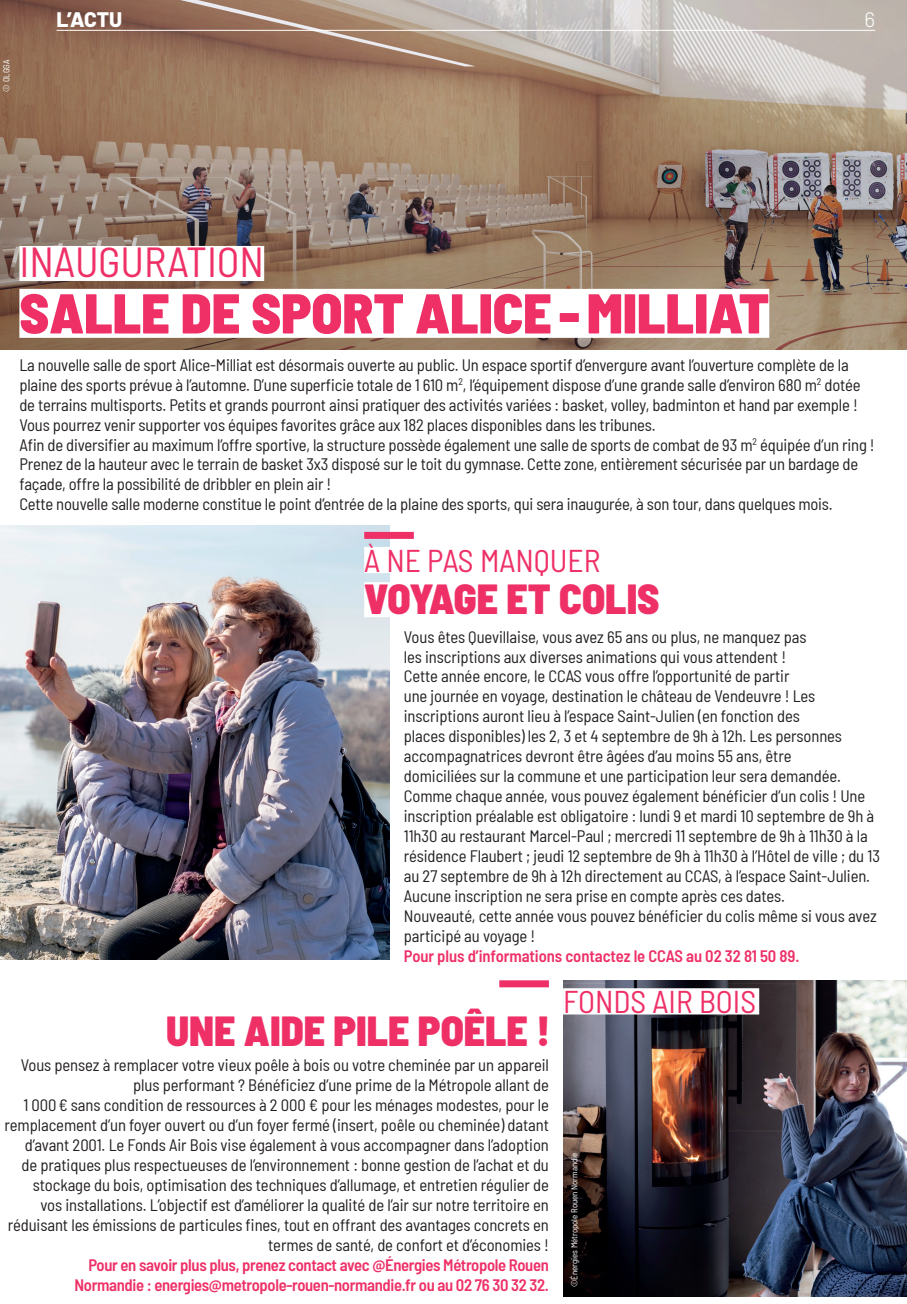
<style>
.page{position:relative;width:907px;height:1304px;background:#fff}
.page>*{position:absolute;margin:0;border:0;box-sizing:border-box;transform-origin:0 0}
.t1{font:900 semi-condensed 56px "Barlow";color:#ee3067}
.t2{font:900 semi-condensed 42px "Barlow";color:#ee3067}
.t3{font:semi-condensed 42px "Barlow";color:#ee3067}
.t4{font:semi-condensed 31.5px "Barlow";color:#ee3067}
.t5{font:800 21px "Barlow";color:#fff}
.t6{font:300 21px "Barlow";color:#fff}
.t7{font:semi-condensed 16.62px/19.9px "Barlow";letter-spacing:-.005em;color:#231f20}
.t8{font:600 semi-condensed 16.62px/19.9px "Barlow";letter-spacing:-.02em;color:#ee3067;text-align:right}
.t9{font:semi-condensed 8.75px "Barlow";color:#fff}
</style>
<div class="page">
<img style="left:0;top:526px;width:389px;height:433px">
<img style="left:0;top:0;width:907px;height:349px">
<img style="left:563px;top:980px;width:344px;height:316px">
<hr style="left:57px;top:30px;width:818px;height:1px;background:#fff">
<div style="left:364px;top:547px;width:267px;height:26px;background:#fff"></div>
<div style="left:364px;top:582px;width:296px;height:35px;background:#fff"></div>
<div style="left:499px;top:980px;width:50px;height:7px;background:#ee3067"></div>
<div style="left:364px;top:532px;width:50px;height:7px;background:#ee3067"></div>
<div style="left:19px;top:246px;width:245px;height:35px;background:#fff"></div>
<div style="left:19px;top:289px;width:750px;height:49px;background:#fff"></div>
<div style="left:563px;top:988px;width:196px;height:26px;background:#fff"></div>
<p class="t9" style="left:0;top:92px;width:33px;rotate:-90deg">© OLGGA</p>
<p class="t5" style="left:57px;top:4px;width:67px">L’ACTU</p>
<p class="t6" style="left:864px;top:4px;width:12px">6</p>
<h2 class="t3" style="left:19px;top:232px;width:246px">INAUGURATION</h2>
<h1 class="t1" style="left:19px;top:272px;width:751px">SALLE DE SPORT ALICE-MILLIAT</h1>
<p class="t7" style="left:19px;top:353px;width:857px">La nouvelle salle de sport Alice-Milliat est désormais ouverte au public. Un espace sportif d’envergure avant l’ouverture complète de la plaine des sports prévue à l’automne. D’une superficie totale de 1 610 m<sup>2</sup>, l’équipement dispose d’une grande salle d’environ 680 m<sup>2</sup> dotée de terrains multisports. Petits et grands pourront ainsi pratiquer des activités variées : basket, volley, badminton et hand par exemple !<br>Vous pourrez venir supporter vos équipes favorites grâce aux 182 places disponibles dans les tribunes.<br>Afin de diversifier au maximum l’offre sportive, la structure possède également une salle de sports de combat de 93 m<sup>2</sup> équipée d’un ring !<br>Prenez de la hauteur avec le terrain de basket 3x3 disposé sur le toit du gymnase. Cette zone, entièrement sécurisée par un bardage de façade, offre la possibilité de dribbler en plein air !<br>Cette nouvelle salle moderne constitue le point d’entrée de la plaine des sports, qui sera inaugurée, à son tour, dans quelques mois.</p>
<p class="t9" style="left:0;top:939px;width:30px;rotate:-90deg">©iStock</p>
<h3 class="t4" style="left:364px;top:538px;width:238px">À NE PAS MANQUER</h3>
<h2 class="t2" style="left:364px;top:568px;width:297px">VOYAGE ET COLIS</h2>
<p class="t7" style="left:404px;top:625px;width:478px">Vous êtes Quevillaise, vous avez 65 ans ou plus, ne manquez pas<br>les inscriptions aux diverses animations qui vous attendent !<br>Cette année encore, le CCAS vous offre l’opportunité de partir<br>une journée en voyage, destination le château de Vendeuvre ! Les inscriptions auront lieu à l’espace Saint-Julien (en fonction des<br>places disponibles) les 2, 3 et 4 septembre de 9h à 12h. Les personnes accompagnatrices devront être âgées d’au moins 55 ans, être<br>domiciliées sur la commune et une participation leur sera demandée.<br>Comme chaque année, vous pouvez également bénéficier d’un colis ! Une inscription préalable est obligatoire : lundi 9 et mardi 10 septembre de 9h à 11h30 au restaurant Marcel-Paul ; mercredi 11 septembre de 9h à 11h30 à la résidence Flaubert ; jeudi 12 septembre de 9h à 11h30 à l’Hôtel de ville ; du 13 au 27 septembre de 9h à 12h directement au CCAS, à l’espace Saint-Julien.<br>Aucune inscription ne sera prise en compte après ces dates.<br>Nouveauté, cette année vous pouvez bénéficier du colis même si vous avez participé au voyage !</p>
<p class="t8" style="left:404px;top:944px;width:397px">Pour plus d’informations contactez le CCAS au 02 32 81 50 89.</p>
<h2 class="t2" style="left:166px;top:1000px;width:385px">UNE AIDE PILE POÊLE !</h2>
<h3 class="t4" style="left:563px;top:979px;width:195px">FONDS AIR BOIS</h3>
<p class="t7" style="left:5px;top:1054px;width:546px;text-align:right">Vous pensez à remplacer votre vieux poêle à bois ou votre cheminée par un appareil plus performant ? Bénéficiez d’une prime de la Métropole allant de<br>1 000€ sans condition de ressources à 2 000 € pour les ménages modestes, pour le remplacement d’un foyer ouvert ou d’un foyer fermé (insert, poêle ou cheminée) datant d’avant 2001. Le Fonds Air Bois vise également à vous accompagner dans l’adoption<br>de pratiques plus respectueuses de l’environnement : bonne gestion de l’achat et du stockage du bois, optimisation des techniques d’allumage, et entretien régulier de<br>vos installations. L’objectif est d’améliorer la qualité de l’air sur notre territoire en réduisant les émissions de particules fines, tout en offrant des avantages concrets en termes de santé, de confort et d’économies !</p>
<p class="t8" style="left:74px;top:1253px;width:476px">Pour en savoir plus plus, prenez contact avec @Énergies Métropole Rouen<br>Normandie : energies@metropole-rouen-normandie.fr ou au 02 76 30 32 32.</p>
<p class="t9" style="left:568px;top:1287px;width:136px;rotate:-90deg">©Énergies Métropole Rouen Normandie</p>
</div>
